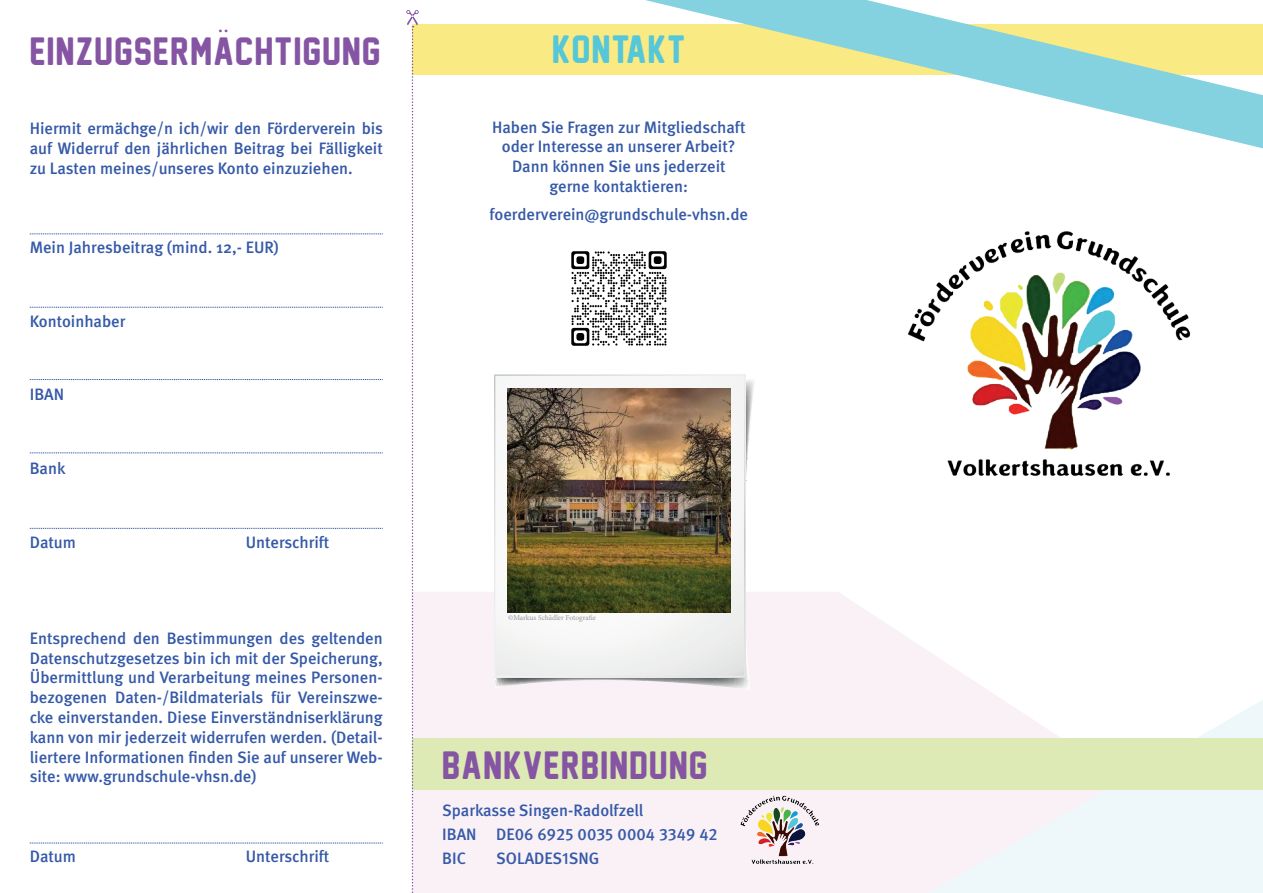
<style>
.page{position:relative;width:1263px;height:893px;background:#fff}
.page>*{position:absolute;margin:0;border:0;box-sizing:border-box;transform-origin:0 0}
.t1{font:36px "New Athletic M54";letter-spacing:.04em;color:#8555a3}
.t2{font:36px "New Athletic M54";letter-spacing:.04em;color:#56c7d9}
.t3{font:24px "Minion Pro";color:#8555a3}
.t4{font:500 16.5px/19.8px "Meta";color:#365aa8;text-align:justify}
.t5{font:16.5px "Meta Medium Caps Expert";color:#365aa8}
.t6{font:7.5px "Minion Pro";letter-spacing:-.005em;color:#939598}
.s1{font-family:"Meta";font-weight:500}
.s2{font-family:"Meta Medium Caps Expert";font-weight:400}
</style>
<div class="page">
<svg style="left:419px;top:592px;width:583px;height:301px;fill:#faf1f7"></svg>
<svg style="left:928px;top:700px;width:335px;height:193px;fill:#eef8fa"></svg>
<div style="left:412px;top:24px;width:851px;height:50px;background:#f9ea83"></div>
<svg style="left:30px;top:234px;width:353px;height:1px"></svg>
<svg style="left:30px;top:307px;width:353px;height:1px"></svg>
<svg style="left:30px;top:379px;width:353px;height:1px"></svg>
<svg style="left:30px;top:453px;width:353px;height:1px"></svg>
<svg style="left:30px;top:528px;width:353px;height:1px"></svg>
<svg style="left:30px;top:843px;width:353px;height:1px"></svg>
<img style="left:571px;top:251px;width:96px;height:95px">
<img style="left:734px;top:790px;width:92px;height:85px">
<img style="left:908px;top:231px;width:283px;height:245px">
<svg style="left:645px;top:0;width:618px;height:148px"></svg>
<div style="left:412px;top:738px;width:851px;height:52px;background:#deeab5"></div>
<svg style="left:745px;top:379px;width:9px;height:125px"></svg>
<svg style="left:495px;top:504px;width:255px;height:186px"></svg>
<svg style="left:494px;top:374px;width:251px;height:303px"></svg>
<img style="left:507px;top:389px;width:224px;height:224px">
<svg style="left:406px;top:10px;width:13px;height:883px"></svg>
<h2 class="t3" style="left:218px;top:8px;width:12px">..</h2>
<h1 class="t1" style="left:30px;top:31px;width:352px">EINZUGSERMACHTIGUNG</h1>
<p class="t4" style="left:30px;top:119px;width:355px">Hiermit ermächge/n ich/wir den Förderverein bis auf Widerruf den jährlichen Beitrag bei Fälligkeit zu Lasten meines/unseres Konto einzuziehen.</p>
<p class="t4" style="left:30px;top:238px;width:251px">Mein Jahresbeitrag (mind. 12,- EUR)</p>
<p class="t4" style="left:30px;top:311px;width:97px">Kontoinhaber</p>
<p class="t4" style="left:30px;top:385px;width:36px">IBAN</p>
<p class="t4" style="left:30px;top:459px;width:37px">Bank</p>
<p class="t4" style="left:30px;top:532px;width:48px">Datum</p>
<p class="t4" style="left:246px;top:532px;width:85px">Unterschrift</p>
<p class="t4" style="left:30px;top:629px;width:354px">Entsprechend den Bestimmungen des geltenden Datenschutzgesetzes bin ich mit der Speicherung, Übermittlung und Verarbeitung meines Personen&shy;bezogenen Daten-/Bildmaterials für Vereinszwe&shy;cke einverstanden. Diese Einverständniserklärung kann von mir jederzeit widerrufen werden. (Detail&shy;liertere Informationen finden Sie auf unserer Web&shy;site: www.grundschule-vhsn.de)</p>
<p class="t4" style="left:30px;top:846px;width:48px">Datum</p>
<p class="t4" style="left:246px;top:846px;width:85px">Unterschrift</p>
<h1 class="t2" style="left:552px;top:29px;width:134px">KONTAKT</h1>
<p class="t4" style="left:492px;top:117px;width:255px;text-align:center">Haben Sie Fragen zur Mitgliedschaft oder Interesse an unserer Arbeit?<br>Dann können Sie uns jederzeit gerne kontaktieren:</p>
<p class="t4" style="left:489px;top:205px;width:260px">foerderverein@grundschule-vhsn.de</p>
<p class="t6" style="left:508px;top:612px;width:89px">©Markus Schädler Fotografie</p>
<h1 class="t1" style="left:442px;top:746px;width:270px">BANKVERBINDUNG:</h1>
<p class="t4" style="left:442px;top:801px;width:203px">Sparkasse Singen-Radolfzell</p>
<p class="t5" style="left:442px;top:825px;width:277px"><span class="s1">IBAN DE</span>06 6925 0035 0004 3349 42</p>
<p class="t4" style="left:442px;top:849px;width:25px">BIC</p>
<p class="t4" style="left:496px;top:849px;width:105px">SOLADES<span class="s2">1</span>SNG</p>
</div>
